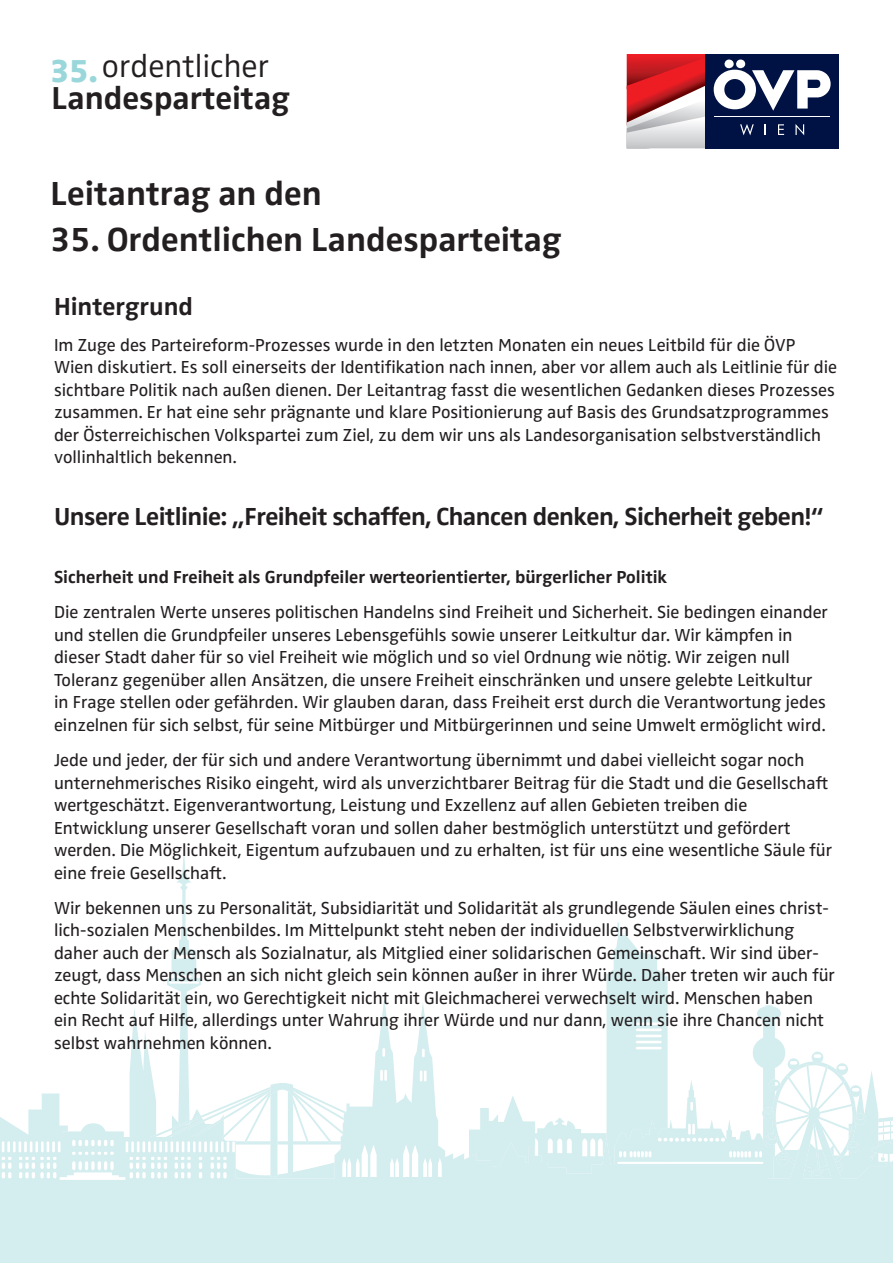
<style>
.page{position:relative;width:893px;height:1263px;background:#fff}
.page>*{position:absolute;margin:0;border:0;box-sizing:border-box;transform-origin:0 0}
.t1{font:700 34.5px "Zwo OT";color:#231f20}
.t2{font:700 32.85px "Zwo OT";color:#231f20}
.t3{font:300 32.85px "Zwo OT";color:#231f20}
.t4{font:800 32.85px "Zwo OT";color:#99d7db}
.t5{font:700 25.5px "Zwo OT";letter-spacing:-.02em;color:#231f20}
.t6{font:700 25.5px "Zwo OT";color:#231f20}
.t7{font:18px/22.5px "Zwo OT";color:#231f20}
.t8{font:700 18px "Zwo OT";color:#231f20}
</style>
<div class="page">
<svg style="left:627px;top:54px;width:78px;height:94px;background:#d37578"></svg>
<div style="left:705px;top:54px;width:134px;height:94px;background:#001143"></div>
<svg style="left:714px;top:59px;width:117px;height:52px"></svg>
<svg style="left:740px;top:124px;width:14px;height:11px"></svg>
<svg style="left:778px;top:124px;width:6px;height:11px"></svg>
<svg style="left:795px;top:124px;width:9px;height:11px"></svg>
<hr style="left:714px;top:116px;width:116px;height:1px;background:#fff">
<svg style="left:167px;top:851px;width:34px;height:147px"></svg>
<svg style="left:606px;top:922px;width:62px;height:76px"></svg>
<svg style="left:0;top:998px;width:893px;height:265px;fill:#d4edef"></svg>
<h2 class="t3" style="left:102px;top:47px;width:169px">ordentlicher</h2>
<h2 class="t2" style="left:52px;top:78px;width:240px">Landesparteitag</h2>
<h2 class="t4" style="left:51px;top:51px;width:48px">35.</h2>
<h1 class="t1" style="left:51px;top:173px;width:273px">Leitantrag an den</h1>
<h1 class="t1" style="left:51px;top:220px;width:512px">35. Ordentlichen Landesparteitag</h1>
<h3 class="t6" style="left:54px;top:292px;width:141px">Hintergrund</h3>
<p class="t7" style="left:54px;top:334px;width:785px">Im Zuge des Parteireform-Prozesses wurde in den letzten Monaten ein neues Leitbild für die ÖVP Wien diskutiert. Es soll einerseits der Identifikation nach innen, aber vor allem auch als Leitlinie für die sichtbare Politik nach außen dienen. Der Leitantrag fasst die wesentlichen Gedanken dieses Prozesses zusammen. Er hat eine sehr prägnante und klare Positionierung auf Basis des Grundsatzprogrammes der Österreichischen Volkspartei zum Ziel, zu dem wir uns als Landesorganisation selbstverständlich vollinhaltlich bekennen.</p>
<h3 class="t5" style="left:54px;top:502px;width:771px">Unsere Leitlinie: „Freiheit schaffen, Chancen denken, Sicherheit geben!“</h3>
<p class="t8" style="left:54px;top:566px;width:615px">Sicherheit und Freiheit als Grundpfeiler werteorientierter, bürgerlicher Politik</p>
<p class="t7" style="left:54px;top:601px;width:775px">Die zentralen Werte unseres politischen Handelns sind Freiheit und Sicherheit. Sie bedingen einander und stellen die Grundpfeiler unseres Lebensgefühls sowie unserer Leitkultur dar. Wir kämpfen in dieser Stadt daher für so viel Freiheit wie möglich und so viel Ordnung wie nötig. Wir zeigen null Toleranz gegenüber allen Ansätzen, die unsere Freiheit einschränken und unsere gelebte Leitkultur in Frage stellen oder gefährden. Wir glauben daran, dass Freiheit erst durch die Verantwortung jedes einzelnen für sich selbst, für seine Mitbürger und Mitbürgerinnen und seine Umwelt ermöglicht wird.</p>
<p class="t7" style="left:54px;top:749px;width:780px">Jede und jeder, der für sich und andere Verantwortung übernimmt und dabei vielleicht sogar noch unternehmerisches Risiko eingeht, wird als unverzichtbarer Beitrag für die Stadt und die Gesellschaft wertgeschätzt. Eigenverantwortung, Leistung und Exzellenz auf allen Gebieten treiben die Entwicklung unserer Gesellschaft voran und sollen daher bestmöglich unterstützt und gefördert werden. Die Möglichkeit, Eigentum aufzubauen und zu erhalten, ist für uns eine wesentliche Säule für eine freie Gesellschaft.</p>
<p class="t7" style="left:54px;top:897px;width:782px">Wir bekennen uns zu Personalität, Subsidiarität und Solidarität als grundlegende Säulen eines christ&shy;lich-sozialen Menschenbildes. Im Mittelpunkt steht neben der individuellen Selbstverwirklichung daher auch der Mensch als Sozialnatur, als Mitglied einer solidarischen Gemeinschaft. Wir sind über&shy;zeugt, dass Menschen an sich nicht gleich sein können außer in ihrer Würde. Daher treten wir auch für echte Solidarität ein, wo Gerechtigkeit nicht mit Gleichmacherei verwechselt wird. Menschen haben ein Recht auf Hilfe, allerdings unter Wahrung ihrer Würde und nur dann, wenn sie ihre Chancen nicht selbst wahrnehmen können.</p>
</div>
